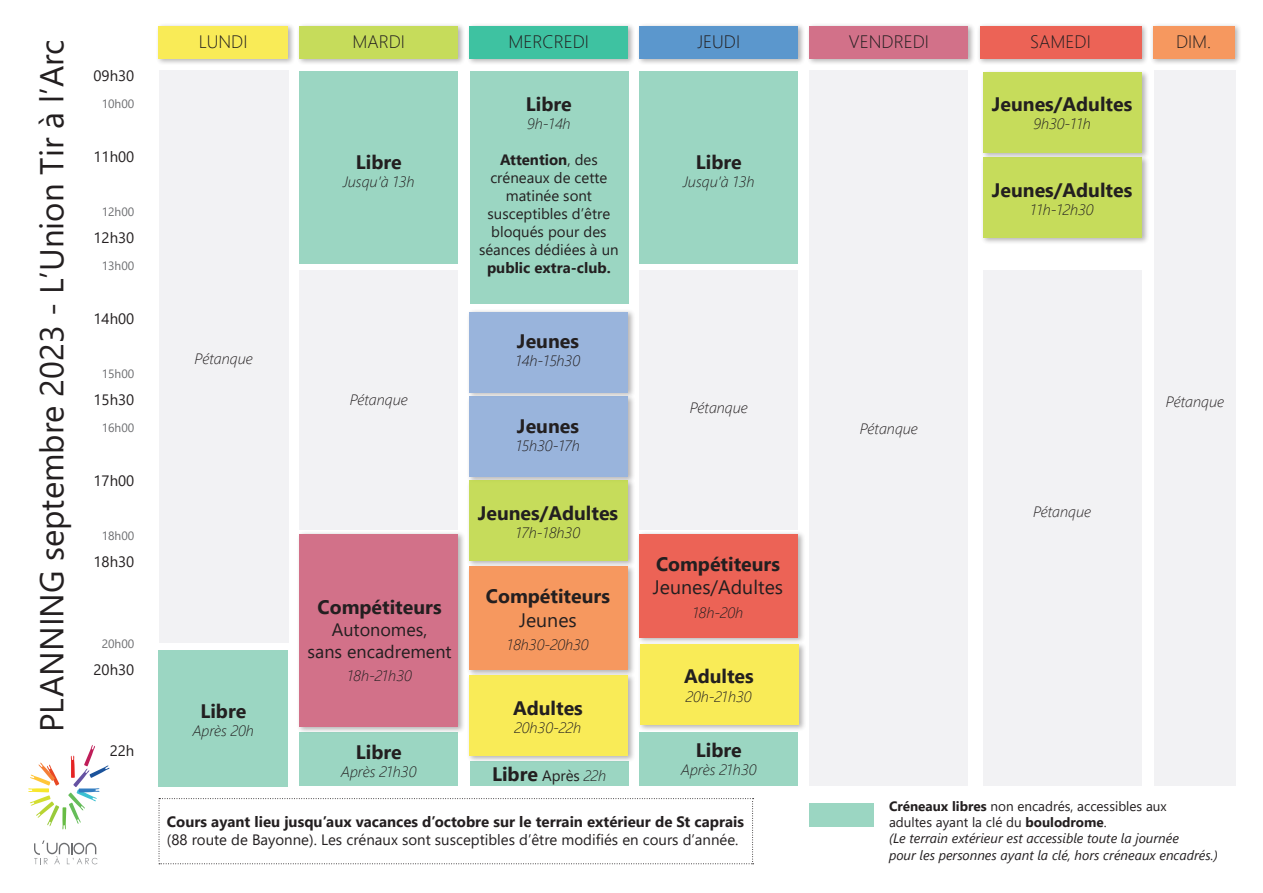
<style>
.page{position:relative;width:1263px;height:893px;background:#fff}
.page>*{position:absolute;margin:0;border:0;box-sizing:border-box;transform-origin:0 0}
.t1{font:33px "Segoe UI";color:#231f20}
.t2{font:700 19.5px "Segoe UI";color:#231f20}
.t3{font:19.5px "Segoe UI";color:#231f20}
.t4{font:300 18px "Segoe UI";color:#231f20}
.t5{font:18px "Segoe UI";color:#231f20}
.t6{font:15px/18px "Segoe UI";color:#231f20;text-align:center}
.t7{font:italic 300 15px "Segoe UI";color:#231f20}
.t8{font:italic 13.5px "Segoe UI";color:#231f20}
.t9{font:13.5px/16.2px "Segoe UI";color:#231f20}
.t10{font:12px "Segoe UI";color:#6c6d70}
.s1{font-weight:700}
.s2{font-weight:400;font-size:15px}
.s3{font-weight:300;font-style:italic;font-size:15px}
</style>
<div class="page">
<div style="left:156px;top:23px;width:139px;height:43px;background:#231f20;opacity:.43"></div>
<div style="left:158px;top:26px;width:130px;height:33px;background:#f9eb57"></div>
<div style="left:159px;top:71px;width:129px;height:572px;background:#ececee"></div>
<div style="left:299px;top:270px;width:159px;height:259px;background:#ececee"></div>
<div style="left:299px;top:72px;width:159px;height:192px;background:#9bd6c2"></div>
<div style="left:470px;top:71px;width:158px;height:233px;background:#9bd6c2"></div>
<div style="left:470px;top:761px;width:158px;height:25px;background:#9bd6c2"></div>
<div style="left:639px;top:72px;width:159px;height:192px;background:#9bd6c2"></div>
<div style="left:639px;top:732px;width:159px;height:54px;background:#9bd6c2"></div>
<div style="left:299px;top:732px;width:159px;height:54px;background:#9bd6c2"></div>
<div style="left:159px;top:650px;width:129px;height:136px;background:#9bd6c2"></div>
<div style="left:809px;top:71px;width:159px;height:715px;background:#ececee"></div>
<div style="left:983px;top:270px;width:158px;height:516px;background:#ececee"></div>
<div style="left:1154px;top:71px;width:82px;height:715px;background:#ececee"></div>
<div style="left:639px;top:270px;width:159px;height:259px;background:#ececee"></div>
<div style="left:296px;top:23px;width:169px;height:43px;background:#231f20;opacity:.43"></div>
<div style="left:299px;top:26px;width:159px;height:33px;background:#c6dc5b"></div>
<div style="left:466px;top:23px;width:169px;height:43px;background:#231f20;opacity:.43"></div>
<div style="left:469px;top:26px;width:159px;height:33px;background:#3ec2a1"></div>
<div style="left:636px;top:23px;width:169px;height:43px;background:#231f20;opacity:.43"></div>
<div style="left:639px;top:26px;width:159px;height:33px;background:#5b97cd"></div>
<div style="left:466px;top:309px;width:169px;height:90px;background:#231f20;opacity:.43"></div>
<div style="left:469px;top:312px;width:159px;height:80px;background:#99b4dc"></div>
<div style="left:466px;top:393px;width:169px;height:91px;background:#231f20;opacity:.43"></div>
<div style="left:469px;top:396px;width:159px;height:80px;background:#99b4dc"></div>
<div style="left:466px;top:478px;width:169px;height:90px;background:#231f20;opacity:.43"></div>
<div style="left:469px;top:481px;width:159px;height:80px;background:#c6dc5b"></div>
<div style="left:980px;top:69px;width:169px;height:90px;background:#231f20;opacity:.43"></div>
<div style="left:983px;top:72px;width:159px;height:80px;background:#c6dc5b"></div>
<div style="left:980px;top:155px;width:169px;height:90px;background:#231f20;opacity:.43"></div>
<div style="left:983px;top:157px;width:159px;height:81px;background:#c6dc5b"></div>
<div style="left:466px;top:563px;width:169px;height:114px;background:#231f20;opacity:.43"></div>
<div style="left:469px;top:566px;width:159px;height:104px;background:#f6985f"></div>
<div style="left:297px;top:531px;width:169px;height:202px;background:#231f20;opacity:.43"></div>
<div style="left:299px;top:534px;width:159px;height:192px;background:#d27189"></div>
<div style="left:636px;top:531px;width:169px;height:113px;background:#231f20;opacity:.43"></div>
<div style="left:639px;top:534px;width:159px;height:103px;background:#ec6356"></div>
<div style="left:466px;top:673px;width:169px;height:90px;background:#231f20;opacity:.43"></div>
<div style="left:469px;top:675px;width:159px;height:81px;background:#f9eb57"></div>
<div style="left:637px;top:641px;width:169px;height:90px;background:#231f20;opacity:.43"></div>
<div style="left:640px;top:644px;width:159px;height:80px;background:#f9eb57"></div>
<div style="left:809px;top:803px;width:65px;height:23px;background:#9bd6c2"></div>
<div style="left:806px;top:23px;width:170px;height:43px;background:#231f20;opacity:.43"></div>
<div style="left:809px;top:26px;width:159px;height:33px;background:#d27189"></div>
<div style="left:977px;top:23px;width:172px;height:43px;background:#231f20;opacity:.43"></div>
<div style="left:979px;top:26px;width:162px;height:33px;background:#ec6356"></div>
<div style="left:1150px;top:23px;width:92px;height:43px;background:#231f20;opacity:.43"></div>
<div style="left:1153px;top:26px;width:81px;height:33px;background:#f6985f"></div>
<svg style="left:28px;top:745px;width:82px;height:85px"></svg>
<svg style="left:34px;top:840px;width:63px;height:24px"></svg>
<svg style="left:159px;top:798px;width:595px;height:66px"></svg>
<p class="t1" style="left:21px;top:732px;width:694px;rotate:-90deg">PLANNING septembre 2023 - L’Union Tir à l’Arc</p>
<p class="t6" style="left:94px;top:65px;width:42px">09h30</p>
<p class="t10" style="left:102px;top:92px;width:34px">10h00</p>
<p class="t6" style="left:94px;top:146px;width:42px">11h00</p>
<p class="t10" style="left:102px;top:200px;width:34px">12h00</p>
<p class="t6" style="left:94px;top:227px;width:42px">12h30</p>
<p class="t10" style="left:102px;top:254px;width:34px">13h00</p>
<p class="t6" style="left:94px;top:308px;width:42px">14h00</p>
<p class="t10" style="left:102px;top:362px;width:34px">15h00</p>
<p class="t6" style="left:94px;top:389px;width:42px">15h30</p>
<p class="t10" style="left:102px;top:416px;width:34px">16h00</p>
<p class="t6" style="left:94px;top:470px;width:42px">17h00</p>
<p class="t10" style="left:102px;top:524px;width:34px">18h00</p>
<p class="t6" style="left:94px;top:551px;width:42px">18h30</p>
<p class="t10" style="left:102px;top:632px;width:34px">20h00</p>
<p class="t6" style="left:94px;top:659px;width:42px">20h30</p>
<p class="t6" style="left:110px;top:740px;width:26px">22h</p>
<p class="t4" style="left:199px;top:24px;width:50px">LUNDI</p>
<p class="t4" style="left:352px;top:24px;width:54px">MARDI</p>
<p class="t4" style="left:508px;top:24px;width:82px">MERCREDI</p>
<p class="t4" style="left:697px;top:24px;width:44px">JEUDI</p>
<p class="t4" style="left:849px;top:24px;width:81px">VENDREDI</p>
<p class="t4" style="left:1030px;top:24px;width:62px">SAMEDI</p>
<p class="t4" style="left:1176px;top:24px;width:37px">DIM.</p>
<p class="t7" style="left:195px;top:344px;width:60px">Pétanque</p>
<p class="t2" style="left:200px;top:693px;width:47px">Libre</p>
<p class="t7" style="left:193px;top:716px;width:63px">Après 20h</p>
<p class="t2" style="left:356px;top:143px;width:47px">Libre</p>
<p class="t7" style="left:343px;top:167px;width:73px">Jusqu’à 13h</p>
<p class="t7" style="left:350px;top:385px;width:60px">Pétanque</p>
<p class="t2" style="left:318px;top:589px;width:126px">Compétiteurs</p>
<p class="t5" style="left:332px;top:613px;width:97px">Autonomes,</p>
<p class="t5" style="left:308px;top:634px;width:146px">sans encadrement</p>
<p class="t7" style="left:347px;top:661px;width:66px">18h-21h30</p>
<p class="t2" style="left:356px;top:733px;width:47px">Libre</p>
<p class="t7" style="left:341px;top:757px;width:77px">Après 21h30</p>
<p class="t2" style="left:526px;top:86px;width:47px">Libre</p>
<p class="t7" style="left:527px;top:110px;width:45px">9h-14h</p>
<p class="t6" style="left:490px;top:150px;width:119px"><span class="s1">Attention</span>, des créneaux de cette matinée sont</p>
<p class="t6" style="left:479px;top:204px;width:141px">susceptibles d’être bloqués pour des séances dédiées à un <span class="s1">public extra-club.</span></p>
<p class="t2" style="left:517px;top:323px;width:63px">Jeunes</p>
<p class="t7" style="left:516px;top:347px;width:66px">14h-15h30</p>
<p class="t2" style="left:517px;top:407px;width:63px">Jeunes</p>
<p class="t7" style="left:516px;top:431px;width:65px">15h30-17h</p>
<p class="t2" style="left:478px;top:495px;width:142px">Jeunes/Adultes</p>
<p class="t7" style="left:516px;top:518px;width:66px">17h-18h30</p>
<p class="t2" style="left:486px;top:578px;width:126px">Compétiteurs</p>
<p class="t3" style="left:519px;top:602px;width:59px">Jeunes</p>
<p class="t7" style="left:507px;top:631px;width:83px">18h30-20h30</p>
<p class="t2" style="left:513px;top:689px;width:71px">Adultes</p>
<p class="t7" style="left:515px;top:713px;width:68px">20h30-22h</p>
<p class="t2" style="left:492px;top:756px;width:116px">Libre <span class="s2">Après</span> <span class="s3">22h</span></p>
<p class="t2" style="left:696px;top:143px;width:47px">Libre</p>
<p class="t7" style="left:683px;top:167px;width:73px">Jusqu’à 13h</p>
<p class="t7" style="left:690px;top:394px;width:60px">Pétanque</p>
<p class="t2" style="left:656px;top:546px;width:126px">Compétiteurs</p>
<p class="t3" style="left:653px;top:569px;width:132px">Jeunes/Adultes</p>
<p class="t7" style="left:693px;top:598px;width:52px">18h-20h</p>
<p class="t2" style="left:684px;top:658px;width:71px">Adultes</p>
<p class="t7" style="left:686px;top:682px;width:67px">20h-21h30</p>
<p class="t2" style="left:696px;top:732px;width:47px">Libre</p>
<p class="t7" style="left:681px;top:756px;width:77px">Après 21h30</p>
<p class="t6" style="left:167px;top:811px;width:579px;text-align:left"><span class="s1">Cours ayant lieu jusqu’aux vacances d’octobre sur le terrain extérieur de St caprais </span>(88 route de Bayonne). Les crénaux sont susceptibles d’être modifiés en cours d’année.</p>
<p class="t2" style="left:992px;top:86px;width:142px">Jeunes/Adultes</p>
<p class="t7" style="left:1033px;top:110px;width:59px">9h30-11h</p>
<p class="t7" style="left:860px;top:414px;width:60px">Pétanque</p>
<p class="t2" style="left:992px;top:171px;width:142px">Jeunes/Adultes</p>
<p class="t7" style="left:1031px;top:195px;width:64px">11h-12h30</p>
<p class="t7" style="left:1033px;top:497px;width:60px">Pétanque</p>
<p class="t7" style="left:1166px;top:387px;width:60px">Pétanque</p>
<p class="t9" style="left:889px;top:797px;width:279px"><span class="s1">Créneaux libres</span> non encadrés, accessibles aux adultes ayant la clé du <span class="s1">boulodrome</span>.</p>
<p class="t8" style="left:889px;top:826px;width:291px">(Le terrain extérieur est accessible toute la journée</p>
<p class="t8" style="left:889px;top:842px;width:330px">pour les personnes ayant la clé, hors créneaux encadrés.)</p>
</div>
